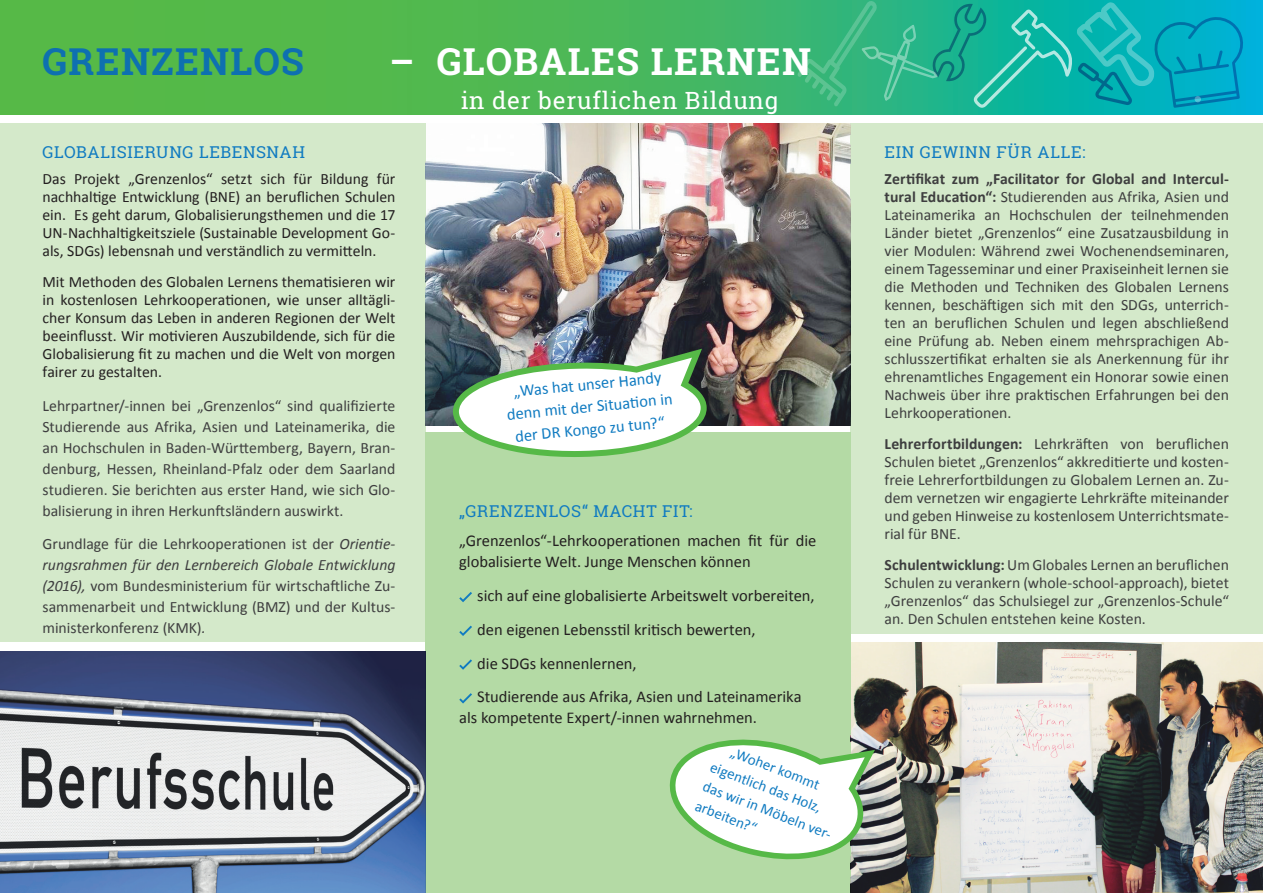
<style>
.page{position:relative;width:1263px;height:893px;background:#fff}
.page>*{position:absolute;margin:0;border:0;box-sizing:border-box;transform-origin:0 0}
.t1{font:700 37.5px "Roboto Slab";letter-spacing:.035em;color:#fff}
.t2{font:700 37.5px "Roboto Slab";letter-spacing:.035em;color:#0e70b0}
.t3{font:24px "Roboto Slab";letter-spacing:.03em;color:#fff}
.t4{font:16.5px/33.8px "Calibri";letter-spacing:-.005em;color:#231f20}
.t5{font:16.5px "Roboto Slab";letter-spacing:.04em;color:#107bc1}
.t6{font:16.5px/22.5px "Calibri";color:#107bc1;text-align:center}
.t7{font:15.75px/18px "Calibri";color:#3e3e3f;text-align:justify}
.t8{font:15.75px/18px "Calibri";color:#231f20;text-align:justify}
.t9{font:15px/21px "Calibri";color:#107bc1}
.s1{font-style:italic}
.s2{font-weight:700}
</style>
<div class="page">
<div style="left:850px;top:123px;width:413px;height:511px;background:#d4e9ca"></div>
<svg style="left:0;top:0;width:1263px;height:115px;background:#4bb857"></svg>
<div style="left:0;top:123px;width:425px;height:519px;background:#d4e9ca"></div>
<div style="left:425px;top:433px;width:425px;height:460px;background:#b4daa5"></div>
<img style="left:425px;top:123px;width:425px;height:302px">
<img style="left:0;top:651px;width:425px;height:242px">
<img style="left:850px;top:642px;width:413px;height:251px">
<svg style="left:450px;top:344px;width:260px;height:360px"></svg>
<svg style="left:669px;top:731px;width:211px;height:129px"></svg>
<svg style="left:797px;top:0;width:449px;height:108px;background:#1bb3a1"></svg>
<h1 class="t2" style="left:43px;top:35px;width:263px">GRENZENLOS</h1>
<h1 class="t1" style="left:389px;top:35px;width:423px">– GLOBALES LERNEN</h1>
<h2 class="t3" style="left:461px;top:84px;width:319px">in der beruflichen Bildung</h2>
<p class="t5" style="left:43px;top:140px;width:264px">GLOBALISIERUNG LEBENSNAH</p>
<p class="t8" style="left:43px;top:170px;width:354px">Das Projekt „Grenzenlos“ setzt sich für Bildung für nachhaltige Entwicklung (BNE) an beruflichen Schulen ein. Es geht darum, Globalisierungsthemen und die 17<br>UN-Nachhaltigkeitsziele (Sustainable Development Go&shy;als, SDGs) lebensnah und verständlich zu vermitteln.</p>
<p class="t8" style="left:43px;top:273px;width:354px">Mit Methoden des Globalen Lernens thematisieren wir in kostenlosen Lehrkooperationen, wie unser alltägli&shy;cher Konsum das Leben in anderen Regionen der Welt beeinflusst. Wir motivieren Auszubildende, sich für die Globalisierung fit zu machen und die Welt von morgen fairer zu gestalten.</p>
<p class="t7" style="left:43px;top:395px;width:354px;line-height:21px">Lehrpartner/-innen bei „Grenzenlos“ sind qualifizierte Studierende aus Afrika, Asien und Lateinamerika, die an Hochschulen in Baden-Württemberg, Bayern, Bran&shy;denburg, Hessen, Rheinland-Pfalz oder dem Saarland studieren. Sie berichten aus erster Hand, wie sich Glo&shy;balisierung in ihren Herkunftsländern auswirkt.</p>
<p class="t7" style="left:43px;top:534px;width:354px;line-height:21px">Grundlage für die Lehrkooperationen ist der <span class="s1">Orientie&shy;rungsrahmen für den Lernbereich Globale Entwicklung (2016),</span> vom Bundesministerium für wirtschaftliche Zu&shy;sammenarbeit und Entwicklung (BMZ) und der Kultus&shy;ministerkonferenz (KMK)<span class="s1">.</span></p>
<p class="t6" style="left:504px;top:380px;width:168px;rotate:-5deg">„Was hat unser Handy denn mit der Situati on in der DR Kongo zu tun?“</p>
<p class="t5" style="left:459px;top:500px;width:235px">„GRENZENLOS“ MACHT FIT:</p>
<p class="t4" style="left:459px;top:530px;width:359px;line-height:21px">„Grenzenlos“-Lehrkooperationen machen fit für die globalisierte Welt. Junge Menschen können</p>
<p class="t4" style="left:477px;top:579px;width:339px">sich auf eine globalisierte Arbeitswelt vorbereiten, den eigenen Lebensstil kritisch bewerten,<br>die SDGs kennenlernen,<br>Studierende aus Afrika, Asien und Lateinamerika</p>
<p class="t4" style="left:459px;top:701px;width:299px">als kompetente Expert/-innen wahrnehmen.</p>
<p class="t9" style="left:722px;top:737px;width:141px;text-indent:14px;rotate:21deg">„Woher kommt eigentlich das Holz, das wir in Möbeln ver&shy;arbeiten?“</p>
<p class="t5" style="left:884px;top:140px;width:203px">EIN GEWINN FÜR ALLE:</p>
<p class="t7" style="left:884px;top:170px;width:346px"><span class="s2">Zertifikat zum „Facilitator for Global and Intercul&shy;tural Education“:</span> Studierenden aus Afrika, Asien und Lateinamerika an Hochschulen der teilnehmenden Länder bietet „Grenzenlos“ eine Zusatzausbildung in vier Modulen: Während zwei Wochenendseminaren, einem Tagesseminar und einer Praxiseinheit lernen sie die Methoden und Techniken des Globalen Lernens kennen, beschäftigen sich mit den SDGs, unterrich&shy;ten an beruflichen Schulen und legen abschließend eine Prüfung ab. Neben einem mehrsprachigen Ab&shy;schlusszertifikat erhalten sie als Anerkennung für ihr ehrenamtliches Engagement ein Honorar sowie einen Nachweis über ihre praktischen Erfahrungen bei den Lehrkooperationen.</p>
<p class="t7" style="left:884px;top:435px;width:346px"><span class="s2">Lehrerfortbildungen:</span> Lehrkräften von beruflichen Schulen bietet „Grenzenlos“ akkreditierte und kosten&shy;freie Lehrerfortbildungen zu Globalem Lernen an. Zu&shy;dem vernetzen wir engagierte Lehrkräfte miteinander und geben Hinweise zu kostenlosem Unterrichtsmate&shy;rial für BNE.</p>
<p class="t7" style="left:884px;top:555px;width:346px"><span class="s2">Schulentwicklung:</span> Um Globales Lernen an beruflichen Schulen zu verankern (whole-school-approach), bietet „Grenzenlos“ das Schulsiegel zur „Grenzenlos-Schule“ an. Den Schulen entstehen keine Kosten.</p>
</div>
